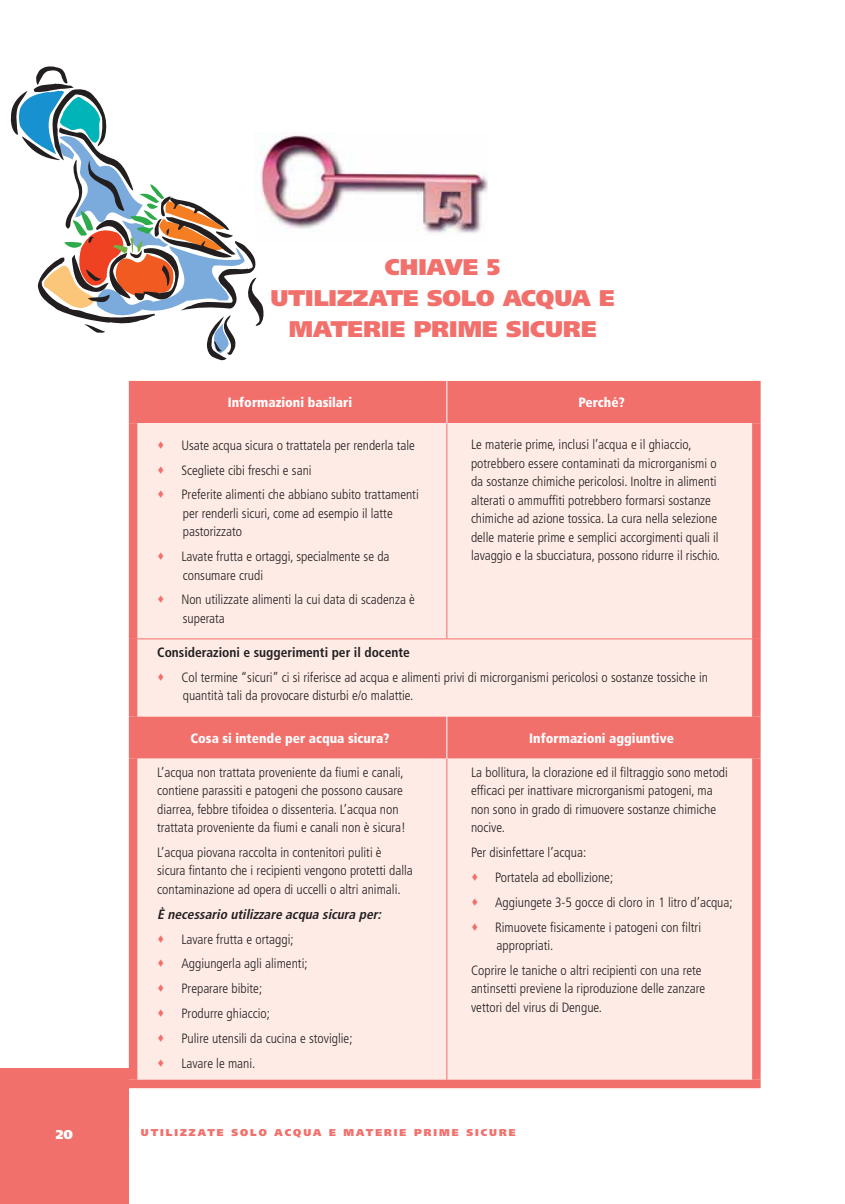
<style>
.page{position:relative;width:845px;height:1204px;background:#fff}
.page>*{position:absolute;margin:0;border:0;box-sizing:border-box;transform-origin:0 0}
.t1{font:900 22.75px/31.2px "Frutiger";color:#f2706c;text-align:center}
.t2{font:300 condensed 13.47px/18.4px "Frutiger";color:#231f20}
.t3{font:900 condensed 13.47px "Frutiger";color:#fff}
.t4{font:700 condensed 13.47px "Frutiger";color:#231f20}
.t5{font:italic 700 condensed 13.47px "Frutiger";color:#231f20}
.t6{font:900 12.78px "Frutiger";color:#fff}
.t7{font:900 9.97px "Frutiger";letter-spacing:.2em;color:#f2706c}
</style>
<div class="page">
<div style="left:0;top:1069px;width:129px;height:135px;background:#f2706c"></div>
<div style="left:137px;top:381px;width:614px;height:42px;background:#f2706c"></div>
<svg style="left:137px;top:423px;width:614px;height:656px;background:#fde2de"></svg>
<hr style="left:446px;top:423px;width:1px;height:215px;background:#f2706c">
<hr style="left:137px;top:638px;width:614px;height:1px;background:#f2706c">
<hr style="left:446px;top:758px;width:1px;height:321px;background:#f2706c">
<div style="left:129px;top:381px;width:8px;height:42px;background:#f2706c"></div>
<div style="left:751px;top:381px;width:9px;height:42px;background:#f2706c"></div>
<div style="left:129px;top:423px;width:8px;height:216px;background:#f2706c"></div>
<div style="left:751px;top:423px;width:9px;height:216px;background:#f2706c"></div>
<div style="left:129px;top:639px;width:8px;height:77px;background:#f2706c"></div>
<div style="left:751px;top:639px;width:9px;height:77px;background:#f2706c"></div>
<div style="left:129px;top:716px;width:8px;height:42px;background:#f2706c"></div>
<div style="left:751px;top:716px;width:9px;height:42px;background:#f2706c"></div>
<div style="left:129px;top:758px;width:8px;height:321px;background:#f2706c"></div>
<div style="left:751px;top:758px;width:9px;height:321px;background:#f2706c"></div>
<div style="left:129px;top:1079px;width:631px;height:9px;background:#f2706c"></div>
<hr style="left:446px;top:381px;width:1px;height:42px;background:#fff">
<hr style="left:446px;top:716px;width:1px;height:42px;background:#fff">
<img style="left:263px;top:134px;width:224px;height:99px">
<svg style="left:10px;top:66px;width:253px;height:295px"></svg>
<svg style="left:158px;top:441px;width:5px;height:7px"></svg>
<svg style="left:158px;top:466px;width:5px;height:7px"></svg>
<svg style="left:158px;top:491px;width:5px;height:7px"></svg>
<svg style="left:158px;top:552px;width:5px;height:8px"></svg>
<svg style="left:158px;top:596px;width:5px;height:7px"></svg>
<svg style="left:158px;top:673px;width:5px;height:8px"></svg>
<svg style="left:158px;top:935px;width:5px;height:7px"></svg>
<svg style="left:158px;top:960px;width:5px;height:7px"></svg>
<svg style="left:158px;top:985px;width:5px;height:7px"></svg>
<svg style="left:158px;top:1009px;width:5px;height:8px"></svg>
<svg style="left:158px;top:1034px;width:5px;height:8px"></svg>
<svg style="left:158px;top:1059px;width:5px;height:7px"></svg>
<svg style="left:472px;top:873px;width:5px;height:7px"></svg>
<svg style="left:472px;top:898px;width:5px;height:7px"></svg>
<svg style="left:472px;top:923px;width:5px;height:7px"></svg>
<h1 class="t1" style="left:270px;top:253px;width:345px">CHIAVE 5<br>UTILIZZATE SOLO ACQUA E<br>MATERIE PRIME SICURE</h1>
<p class="t3" style="left:228px;top:397px;width:126px">Informazioni basilari</p>
<p class="t3" style="left:578px;top:397px;width:48px">Perché?</p>
<p class="t2" style="left:181px;top:434px;width:239px;line-height:24.8px">Usate acqua sicura o trattatela per renderla tale<br>Scegliete cibi freschi e sani<br>Preferite alimenti che abbiano subito trattamenti</p>
<p class="t2" style="left:183px;top:505px;width:211px">per renderli sicuri, come ad esempio il latte pastorizzato</p>
<p class="t2" style="left:181px;top:548px;width:209px">Lavate frutta e ortaggi, specialmente se da consumare crudi</p>
<p class="t2" style="left:181px;top:591px;width:235px">Non utilizzate alimenti la cui data di scadenza è superata</p>
<p class="t2" style="left:470px;top:436px;width:250px">Le materie prime, inclusi l’acqua e il ghiaccio, potrebbero essere contaminati da microrganismi o da sostanze chimiche pericolosi. Inoltre in alimenti alterati o ammuffiti potrebbero formarsi sostanze chimiche ad azione tossica. La cura nella selezione delle materie prime e semplici accorgimenti quali il lavaggio e la sbucciatura, possono ridurre il rischio.</p>
<p class="t4" style="left:157px;top:647px;width:254px">Considerazioni e suggerimenti per il docente</p>
<p class="t2" style="left:181px;top:669px;width:528px">Col termine “sicuri” ci si riferisce ad acqua e alimenti privi di microrganismi pericolosi o sostanze tossiche in quantità tali da provocare disturbi e/o malattie.</p>
<p class="t3" style="left:190px;top:732px;width:200px">Cosa si intende per acqua sicura?</p>
<p class="t3" style="left:529px;top:732px;width:146px">Informazioni aggiuntive</p>
<p class="t2" style="left:157px;top:764px;width:250px">L’acqua non trattata proveniente da fiumi e canali, contiene parassiti e patogeni che possono causare diarrea, febbre tifoidea o dissenteria. L’acqua non trattata proveniente da fiumi e canali non è sicura!</p>
<p class="t2" style="left:157px;top:844px;width:257px">L’acqua piovana raccolta in contenitori puliti è sicura fintanto che i recipienti vengono protetti dalla contaminazione ad opera di uccelli o altri animali.</p>
<p class="t5" style="left:157px;top:908px;width:228px">È necessario utilizzare acqua sicura per:</p>
<p class="t2" style="left:181px;top:927px;width:173px;line-height:24.8px">Lavare frutta e ortaggi;<br>Aggiungerla agli alimenti;<br>Preparare bibite;<br>Produrre ghiaccio;<br>Pulire utensili da cucina e stoviglie;<br>Lavare le mani.</p>
<p class="t2" style="left:470px;top:764px;width:258px">La bollitura, la clorazione ed il filtraggio sono metodi efficaci per inattivare microrganismi patogeni, ma non sono in grado di rimuovere sostanze chimiche nocive.</p>
<p class="t2" style="left:495px;top:841px;width:239px;line-height:24.8px;text-indent:-24px">Per disinfettare l’acqua:<br>Portatela ad ebollizione;<br>Aggiungete 3-5 gocce di cloro in 1 litro d’acqua; Rimuovete fisicamente i patogeni con filtri</p>
<p class="t2" style="left:470px;top:934px;width:232px;line-height:24.8px;text-indent:26px">appropriati.<br>Coprire le taniche o altri recipienti con una rete</p>
<p class="t2" style="left:470px;top:980px;width:235px">antinsetti previene la riproduzione delle zanzare vettori del virus di Dengue.</p>
<p class="t6" style="left:56px;top:1129px;width:18px">20</p>
<p class="t7" style="left:141px;top:1128px;width:376px">UTILIZZATE SOLO ACQUA E MATERIE PRIME SICURE</p>
</div>
